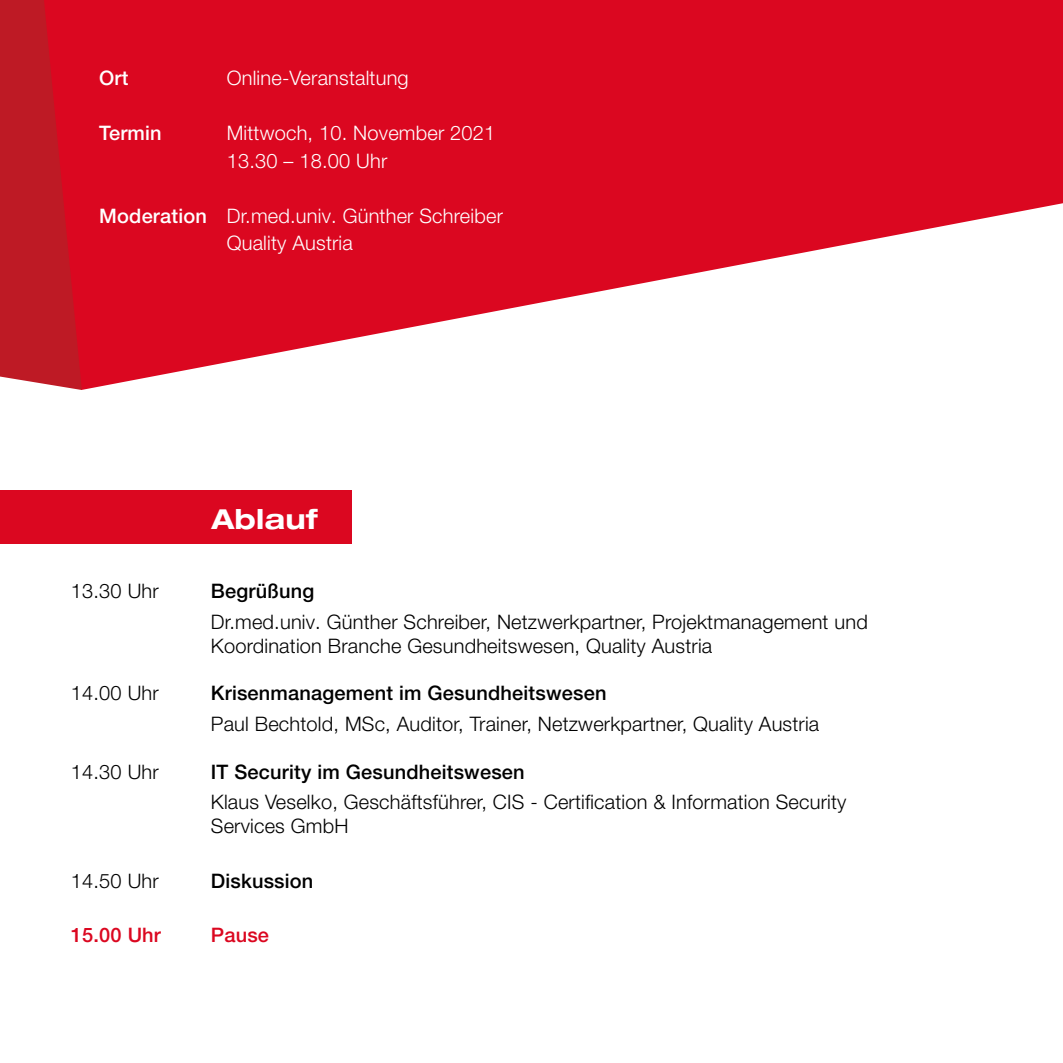
<style>
.page{position:relative;width:1063px;height:1063px;background:#fff}
.page>*{position:absolute;margin:0;border:0;box-sizing:border-box;transform-origin:0 0}
.t1{font:700 expanded 27.5px "Helvetica Neue LT Pro";letter-spacing:.01em;color:#fff}
.t2{font:300 20px/23.8px "Helvetica Neue LT Pro";letter-spacing:.01em;color:#000}
.t3{font:300 20px/27.5px "Helvetica Neue LT Pro";letter-spacing:.01em;color:#fff}
.t4{font:500 20px "Helvetica Neue LT Pro";letter-spacing:.01em;color:#000}
.t5{font:500 20px "Helvetica Neue LT Pro";letter-spacing:.01em;color:#db0720}
.t6{font:500 20px "Helvetica Neue LT Pro";letter-spacing:.01em;color:#fff}
.s1{font-weight:500}
</style>
<div class="page">
<svg style="left:82px;top:0;width:981px;height:390px;fill:#db0720"></svg>
<svg style="left:0;top:0;width:82px;height:390px;background:#c51927"></svg>
<div style="left:0;top:491px;width:351px;height:53px;background:#db0720"></div>
<p class="t6" style="left:99px;top:66px;width:31px">Ort</p>
<p class="t3" style="left:227px;top:64px;width:183px">Online-Veranstaltung</p>
<p class="t6" style="left:99px;top:121px;width:64px">Termin</p>
<p class="t3" style="left:227px;top:119px;width:270px">Mittwoch, 10. November 2021<br>13.30 – 18.00 Uhr</p>
<p class="t3" style="left:227px;top:201px;width:278px;text-indent:-128px"><span class="s1">Moderation</span> Dr.med.univ. Günther Schreiber<br>Quality Austria</p>
<h1 class="t1" style="left:182px;top:497px;width:108px">Ablauf</h1>
<h1 class="t1" style="left:211px;top:501px;width:108px">Ablauf</h1>
<p class="t2" style="left:71px;top:579px;width:89px">13.30 Uhr</p>
<p class="t4" style="left:211px;top:579px;width:105px">Begrüßung</p>
<p class="t2" style="left:211px;top:610px;width:659px">Dr.med.univ. Günther Schreiber, Netzwerkpartner, Projektmanagement und<br>Koordination Branche Gesundheitswesen, Quality Austria</p>
<p class="t2" style="left:71px;top:681px;width:89px">14.00 Uhr</p>
<p class="t4" style="left:211px;top:681px;width:397px">Krisenmanagement im Gesundheitswesen</p>
<p class="t2" style="left:211px;top:712px;width:610px">Paul Bechtold, MSc, Auditor, Trainer, Netzwerkpartner, Quality Austria</p>
<p class="t2" style="left:71px;top:759px;width:89px">14.30 Uhr</p>
<p class="t4" style="left:211px;top:759px;width:315px">IT Security im Gesundheitswesen</p>
<p class="t2" style="left:211px;top:790px;width:637px">Klaus Veselko, Geschäftsführer, CIS - Certification &amp; Information Security<br>Services GmbH</p>
<p class="t2" style="left:71px;top:868px;width:89px">14.50 Uhr</p>
<p class="t4" style="left:211px;top:869px;width:104px">Diskussion</p>
<p class="t5" style="left:71px;top:923px;width:92px">15.00 Uhr</p>
<p class="t5" style="left:211px;top:923px;width:60px">Pause</p>
</div>
